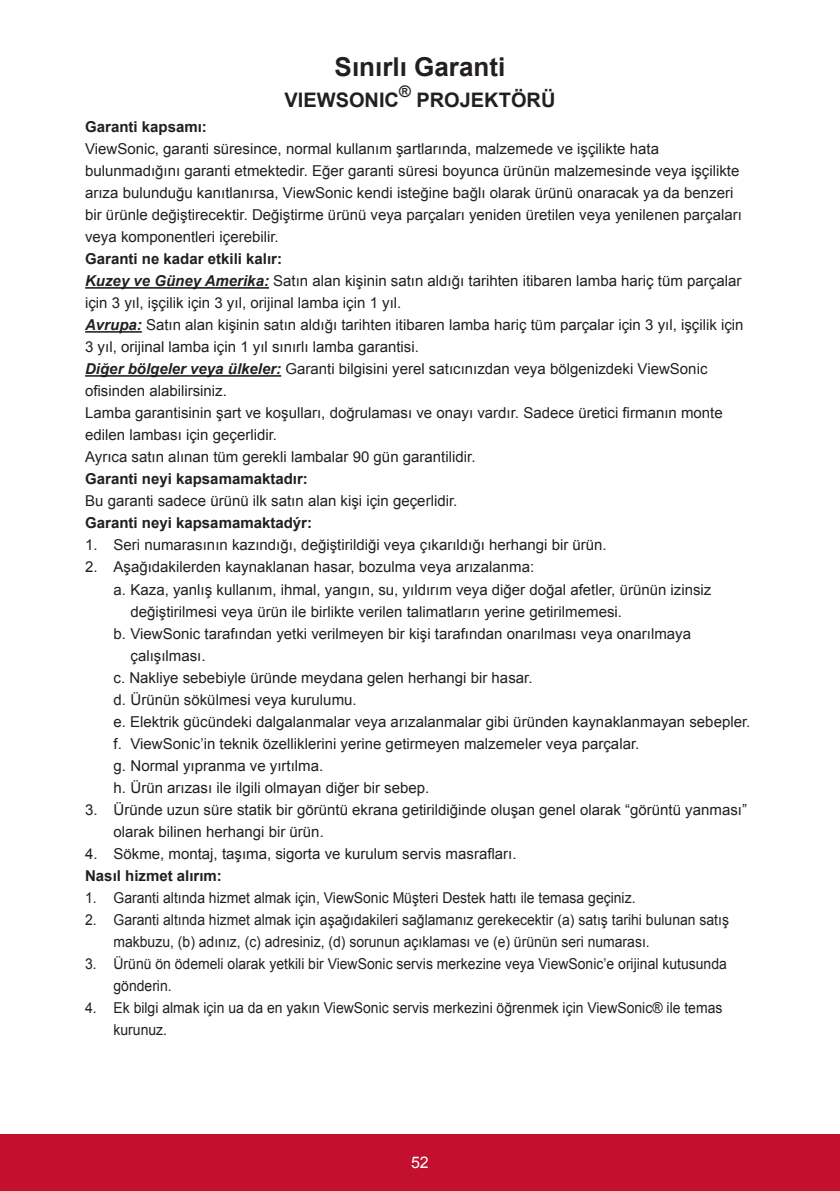
<style>
.page{position:relative;width:840px;height:1191px;background:#fff}
.page>*{position:absolute;margin:0;border:0;box-sizing:border-box;transform-origin:0 0}
.t1{font:700 26px "Arial";color:#231f20}
.t2{font:700 20px "Arial";color:#231f20}
.t3{font:16px "Arial";color:#fff}
.t4{font:700 16px "Arial";color:#231f20}
.t5{font:15px/22px "Arial";color:#231f20}
.t6{font:15px/22px "Arial";color:#231f20;scale:.93 1}
.t7{font:700 15px "Arial";color:#231f20}
.s1{font-weight:700}
.s2{font-weight:700;font-style:italic}
</style>
<div class="page">
<div style="left:0;top:1134px;width:839px;height:57px;background:#c3102f"></div>
<hr style="left:85px;top:287px;width:184px;height:2px;background:#231f20">
<hr style="left:85px;top:331px;width:57px;height:2px;background:#231f20">
<hr style="left:85px;top:375px;width:196px;height:2px;background:#231f20">
<h1 class="t1" style="left:334px;top:49px;width:172px">Sınırlı Garanti</h1>
<h2 class="t2" style="left:284px;top:86px;width:116px">VIEWSONIC</h2>
<p class="t4" style="left:399px;top:80px;width:13px">®</p>
<h2 class="t2" style="left:416px;top:86px;width:140px">PROJEKTÖRÜ</h2>
<p class="t7" style="left:85px;top:117px;width:123px">Garanti kapsamı:</p>
<p class="t5" style="left:85px;top:138px;width:658px">ViewSonic, garanti süresince, normal kullanım şartlarında, malzemede ve işçilikte hata bulunmadığını garanti etmektedir. Eğer garanti süresi boyunca ürünün malzemesinde veya işçilikte arıza bulunduğu kanıtlanırsa, ViewSonic kendi isteğine bağlı olarak ürünü onaracak ya da benzeri bir ürünle değiştirecektir. Değiştirme ürünü veya parçaları yeniden üretilen veya yenilenen parçaları veya komponentleri içerebilir.</p>
<p class="t5" style="left:85px;top:248px;width:659px"><span class="s1">Garanti ne kadar etkili kalır:<br></span><span class="s2">Kuzey ve Güney Amerika:</span> Satın alan kişinin satın aldığı tarihten itibaren lamba hariç tüm parçalar için 3 yıl, işçilik için 3 yıl, orijinal lamba için 1 yıl.<br><span class="s2">Avrupa:</span> Satın alan kişinin satın aldığı tarihten itibaren lamba hariç tüm parçalar için 3 yıl, işçilik için 3 yıl, orijinal lamba için 1 yıl sınırlı lamba garantisi.<br><span class="s2">Diğer bölgeler veya ülkeler:</span> Garanti bilgisini yerel satıcınızdan veya bölgenizdeki ViewSonic ofisinden alabilirsiniz.<br>Lamba garantisinin şart ve koşulları, doğrulaması ve onayı vardır. Sadece üretici firmanın monte edilen lambası için geçerlidir.<br>Ayrıca satın alınan tüm gerekli lambalar 90 gün garantilidir.</p>
<p class="t7" style="left:85px;top:469px;width:224px">Garanti neyi kapsamamaktadır:</p>
<p class="t5" style="left:85px;top:490px;width:373px">Bu garanti sadece ürünü ilk satın alan kişi için geçerlidir.</p>
<p class="t7" style="left:85px;top:513px;width:228px">Garanti neyi kapsamamaktadýr:</p>
<p class="t5" style="left:85px;top:534px;width:523px">1. Seri numarasının kazındığı, değiştirildiği veya çıkarıldığı herhangi bir ürün.</p>
<p class="t5" style="left:85px;top:556px;width:450px">2. Aşağıdakilerden kaynaklanan hasar, bozulma veya arızalanma:</p>
<p class="t5" style="left:113px;top:578px;width:599px">a. Kaza, yanlış kullanım, ihmal, yangın, su, yıldırım veya diğer doğal afetler, ürünün izinsiz</p>
<p class="t5" style="left:130px;top:600px;width:492px">değiştirilmesi veya ürün ile birlikte verilen talimatların yerine getirilmemesi.</p>
<p class="t5" style="left:113px;top:622px;width:578px">b. ViewSonic tarafından yetki verilmeyen bir kişi tarafından onarılması veya onarılmaya</p>
<p class="t5" style="left:130px;top:644px;width:77px">çalışılması.</p>
<p class="t5" style="left:113px;top:666px;width:420px">c. Nakliye sebebiyle üründe meydana gelen herhangi bir hasar.</p>
<p class="t5" style="left:113px;top:688px;width:244px">d. Ürünün sökülmesi veya kurulumu.</p>
<p class="t5" style="left:113px;top:710px;width:638px">e. Elektrik gücündeki dalgalanmalar veya arızalanmalar gibi üründen kaynaklanmayan sebepler.</p>
<p class="t5" style="left:113px;top:732px;width:527px">f. ViewSonic’in teknik özelliklerini yerine getirmeyen malzemeler veya parçalar.</p>
<p class="t5" style="left:113px;top:754px;width:211px">g. Normal yıpranma ve yırtılma.</p>
<p class="t5" style="left:113px;top:776px;width:317px">h. Ürün arızası ile ilgili olmayan diğer bir sebep.</p>
<p class="t5" style="left:113px;top:798px;width:634px;text-indent:-28px">3. Üründe uzun süre statik bir görüntü ekrana getirildiğinde oluşan genel olarak “görüntü yanması” olarak bilinen herhangi bir ürün.</p>
<p class="t5" style="left:85px;top:842px;width:432px">4. Sökme, montaj, taşıma, sigorta ve kurulum servis masrafları.</p>
<p class="t7" style="left:85px;top:865px;width:138px">Nasıl hizmet alırım:</p>
<p class="t6" style="left:85px;top:886px;width:593px">1. Garanti altında hizmet almak için, ViewSonic Müşteri Destek hattı ile temasa geçiniz.</p>
<p class="t6" style="left:113px;top:908px;width:663px;text-indent:-28px">2. Garanti altında hizmet almak için aşağıdakileri sağlamanız gerekecektir (a) satış tarihi bulunan satış makbuzu, (b) adınız, (c) adresiniz, (d) sorunun açıklaması ve (e) ürünün seri numarası.</p>
<p class="t6" style="left:113px;top:952px;width:660px;text-indent:-28px">3. Ürünü ön ödemeli olarak yetkili bir ViewSonic servis merkezine veya ViewSonic’e orijinal kutusunda gönderin.</p>
<p class="t6" style="left:113px;top:996px;width:656px;text-indent:-28px">4. Ek bilgi almak için ua da en yakın ViewSonic servis merkezini öğrenmek için ViewSonic® ile temas kurunuz.</p>
<p class="t3" style="left:411px;top:1152px;width:19px">52</p>
</div>
